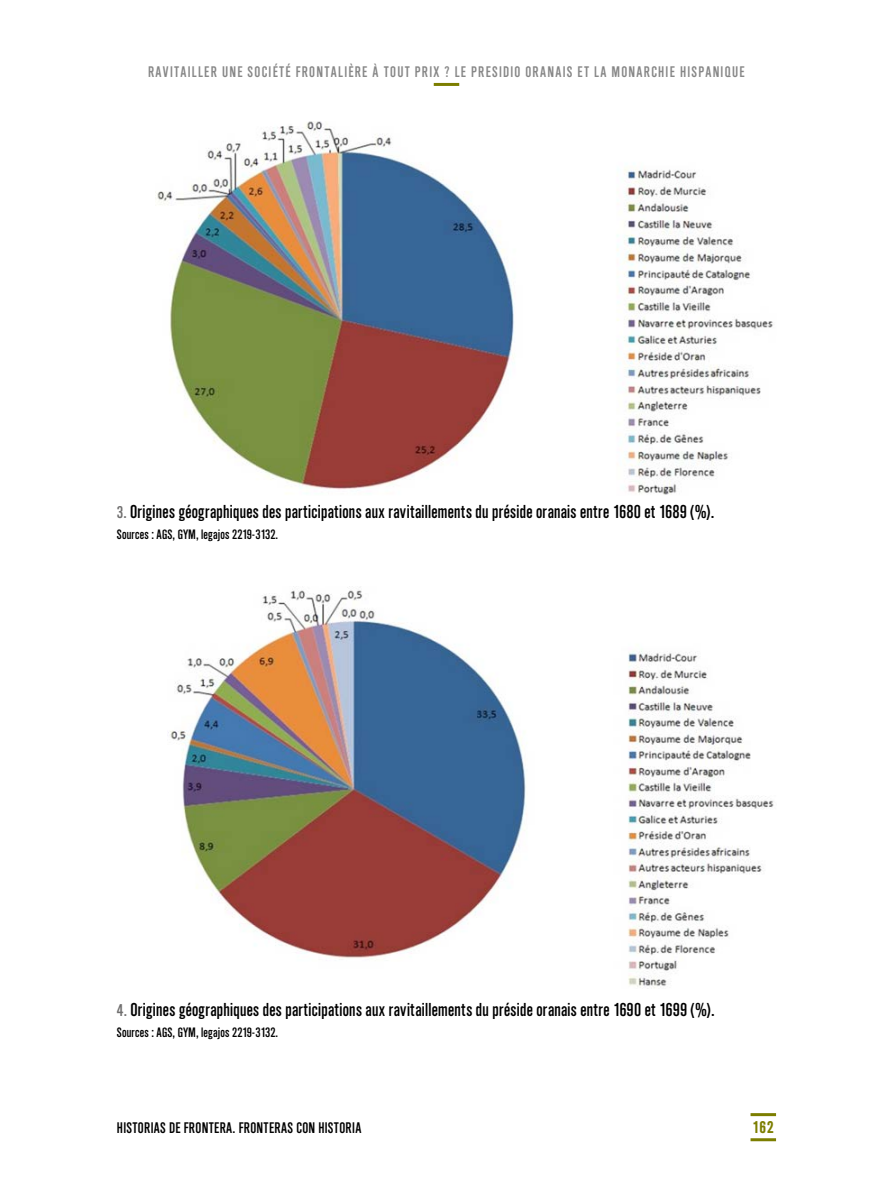
<style>
.page{position:relative;width:893px;height:1191px;background:#fff}
.page>*{position:absolute;margin:0;border:0;box-sizing:border-box;transform-origin:0 0}
.t1{font:16.5px "Simple Type";color:#000}
.t2{font:700 15px "Simple Type";color:#7c7e00}
.t3{font:13.5px "Simple Type";letter-spacing:.08em;color:#878787}
.t4{font:13.5px "Simple Type";letter-spacing:.01em;color:#000}
.t5{font:12px "Simple Type";color:#000}
.s1{font-size:15px;color:#706f6f}
</style>
<div class="page">
<hr style="left:434px;top:83px;width:25px;height:3px;background:#7c7e00">
<hr style="left:750px;top:1113px;width:26px;height:3px;background:#7c7e00">
<hr style="left:750px;top:1138px;width:26px;height:3px;background:#7c7e00">
<img style="left:157px;top:121px;width:616px;height:374px">
<img style="left:168px;top:586px;width:606px;height:402px">
<p class="t3" style="left:148px;top:63px;width:15px">Ravitailler</p>
<p class="t3" style="left:222px;top:63px;width:8px">une</p>
<p class="t3" style="left:248px;top:63px;width:8px">société</p>
<p class="t3" style="left:296px;top:63px;width:8px">frontalière</p>
<p class="t3" style="left:373px;top:63px;width:19px">à tout</p>
<p class="t3" style="left:415px;top:63px;width:7px">prix</p>
<p class="t3" style="left:445px;top:63px;width:34px">? Le presidio</p>
<p class="t3" style="left:525px;top:63px;width:8px">oranais</p>
<p class="t3" style="left:578px;top:63px;width:52px">et la Monarchie</p>
<p class="t3" style="left:680px;top:63px;width:15px">Hispanique</p>
<p class="t1" style="left:117px;top:501px;width:599px"><span class="s1">3.</span> Origines géographiques des participations aux ravitaillements du préside oranais entre 1680 et 1689 (%).</p>
<p class="t5" style="left:117px;top:526px;width:163px">Sources : AGS, GYM, legajos 2219‑3132.</p>
<p class="t1" style="left:117px;top:999px;width:599px"><span class="s1">4.</span> Origines géographiques des participations aux ravitaillements du préside oranais entre 1690 et 1699 (%).</p>
<p class="t5" style="left:117px;top:1024px;width:163px">Sources : AGS, GYM, legajos 2219‑3132.</p>
<p class="t4" style="left:117px;top:1119px;width:246px">HISTORIAS DE FRONTERA. FRONTERAS CON HISTORIA</p>
<p class="t2" style="left:753px;top:1117px;width:22px">162</p>
</div>
